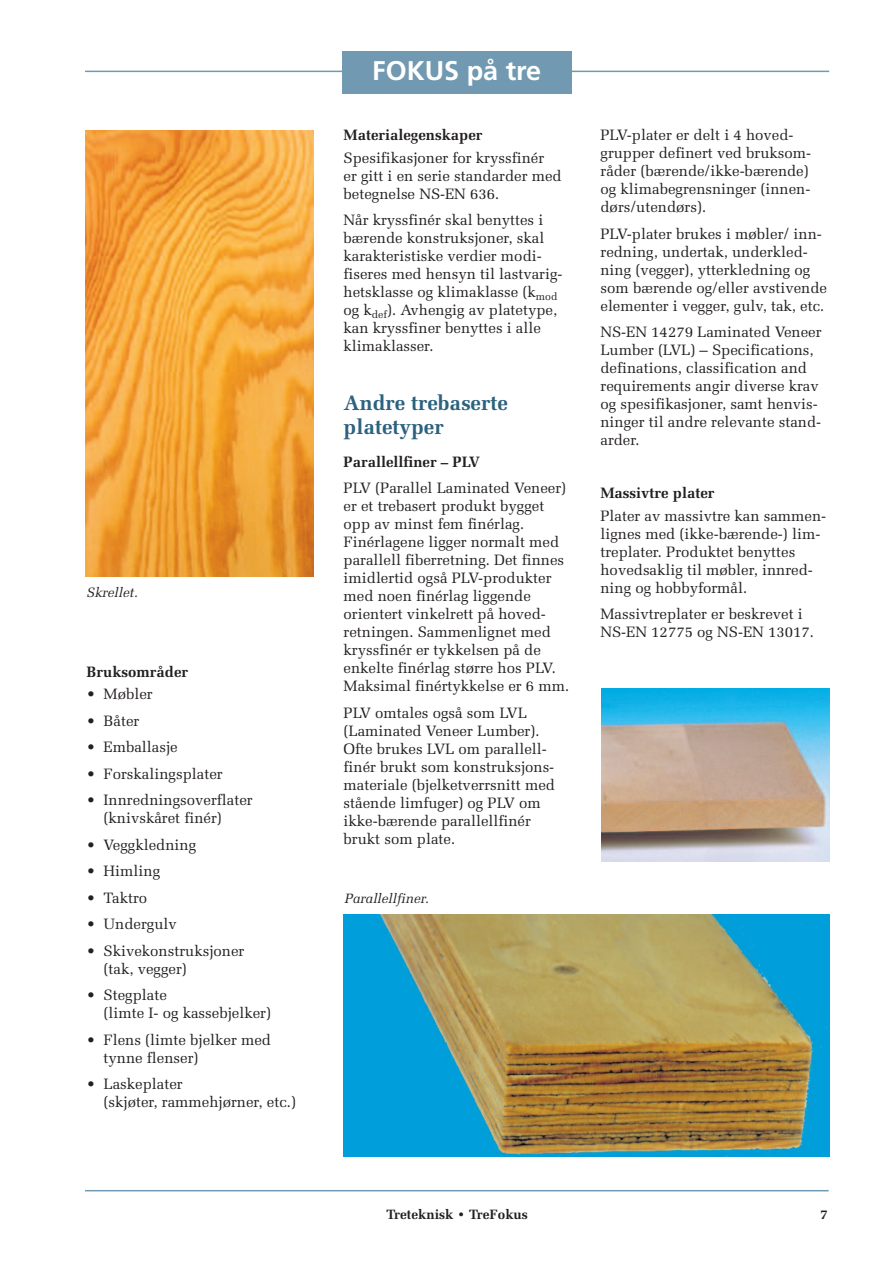
<style>
.page{position:relative;width:893px;height:1263px;background:#fff}
.page>*{position:absolute;margin:0;border:0;box-sizing:border-box;transform-origin:0 0}
.t1{font:700 27px "Frutiger";color:#fff}
.t2{font:700 21px/24px "Melior";color:#2b627f}
.t3{font:15px/18px "Melior";color:#231f20}
.t4{font:700 15px "Melior";color:#231f20}
.t5{font:italic 13.5px "Melior";color:#231f20}
.t6{font:700 13.5px "Melior";color:#231f20}
</style>
<div class="page">
<hr style="left:85px;top:71px;width:744px;height:1px;background:#7199b1">
<hr style="left:85px;top:1190px;width:744px;height:1px;background:#7199b1">
<img style="left:85px;top:130px;width:228px;height:447px">
<img style="left:343px;top:915px;width:486px;height:242px">
<img style="left:601px;top:688px;width:228px;height:174px">
<div style="left:342px;top:51px;width:229px;height:43px;background:#7199b1"></div>
<p class="t5" style="left:87px;top:585px;width:53px">Skrellet.</p>
<p class="t4" style="left:87px;top:663px;width:103px">Bruksområder</p>
<p class="t3" style="left:87px;top:685px;width:68px">• Møbler</p>
<p class="t3" style="left:87px;top:712px;width:54px">• Båter</p>
<p class="t3" style="left:87px;top:738px;width:93px">• Emballasje</p>
<p class="t3" style="left:87px;top:765px;width:138px">• Forskalingsplater</p>
<p class="t3" style="left:104px;top:791px;width:151px;text-indent:-17px">• Innredningsoverflater (knivskåret finér)</p>
<p class="t3" style="left:87px;top:836px;width:111px">• Veggkledning</p>
<p class="t3" style="left:87px;top:862px;width:75px">• Himling</p>
<p class="t3" style="left:87px;top:889px;width:62px">• Taktro</p>
<p class="t3" style="left:87px;top:915px;width:92px">• Undergulv</p>
<p class="t3" style="left:104px;top:942px;width:142px;text-indent:-17px">• Skivekonstruksjoner (tak, vegger)</p>
<p class="t3" style="left:104px;top:986px;width:169px;text-indent:-17px">• Stegplate<br>(limte I- og kassebjelker)</p>
<p class="t3" style="left:104px;top:1031px;width:169px;text-indent:-17px">• Flens (limte bjelker med tynne flenser)</p>
<p class="t3" style="left:104px;top:1075px;width:194px;text-indent:-17px">• Laskeplater<br>(skjøter, rammehjørner, etc.)</p>
<h1 class="t1" style="left:372px;top:59px;width:171px">FOKUS på tre</h1>
<p class="t4" style="left:343px;top:126px;width:141px">Materialegenskaper</p>
<p class="t3" style="left:343px;top:148px;width:220px">Spesifikasjoner for kryssfinér<br>er gitt i en serie standarder med betegnelse NS-EN 636.</p>
<p class="t3" style="left:343px;top:211px;width:221px">Når kryssfinér skal benyttes i bærende konstruksjoner, skal karakteristiske verdier modi&shy;fiseres med hensyn til lastvarig&shy;hetsklasse og klimaklasse (k<sub>mod </sub>og k<sub>def</sub>). Avhengig av platetype, kan kryssfiner benyttes i alle klimaklasser.</p>
<h2 class="t2" style="left:343px;top:391px;width:166px">Andre trebaserte platetyper</h2>
<p class="t4" style="left:343px;top:453px;width:138px">Parallellfiner – PLV</p>
<p class="t3" style="left:343px;top:479px;width:227px">PLV (Parallel Laminated Veneer) er et trebasert produkt bygget opp av minst fem finérlag.<br>Finérlagene ligger normalt med parallell fiberretning. Det finnes imidlertid også PLV-produkter med noen finérlag liggende orientert vinkelrett på hoved&shy;retningen. Sammenlignet med kryssfinér er tykkelsen på de enkelte finérlag større hos PLV.<br>Maksimal finértykkelse er 6 mm.</p>
<p class="t3" style="left:343px;top:703px;width:213px">PLV omtales også som LVL (Laminated Veneer Lumber).<br>Ofte brukes LVL om parallell&shy;finér brukt som konstruksjons&shy;materiale (bjelketverrsnitt med stående limfuger) og PLV om ikke-bærende parallellfinér brukt som plate.</p>
<p class="t5" style="left:344px;top:891px;width:86px">Parallellfiner.</p>
<p class="t3" style="left:600px;top:126px;width:212px">PLV-plater er delt i 4 hoved&shy;grupper definert ved bruksom&shy;råder (bærende/ikke-bærende) og klimabegrensninger (innen&shy;dørs/utendørs).</p>
<p class="t3" style="left:600px;top:225px;width:228px">PLV-plater brukes i møbler/ inn&shy;redning, undertak, underkled&shy;ning (vegger), ytterkledning og som bærende og/eller avstivende elementer i vegger, gulv, tak, etc.</p>
<p class="t3" style="left:600px;top:323px;width:223px">NS-EN 14279 Laminated Veneer<br>Lumber (LVL) – Specifications, definations, classification and requirements angir diverse krav og spesifikasjoner, samt henvis&shy;ninger til andre relevante stand&shy;arder.</p>
<p class="t4" style="left:600px;top:484px;width:116px">Massivtre plater</p>
<p class="t3" style="left:600px;top:506px;width:227px">Plater av massivtre kan sammen&shy;lignes med (ikke-bærende-) lim&shy;treplater. Produktet benyttes hovedsaklig til møbler, innred&shy;ning og hobbyformål.</p>
<p class="t3" style="left:600px;top:605px;width:215px">Massivtreplater er beskrevet i<br>NS-EN 12775 og NS-EN 13017.</p>
<p class="t6" style="left:386px;top:1207px;width:143px">Treteknisk • TreFokus</p>
<p class="t6" style="left:820px;top:1207px;width:9px">7</p>
</div>
